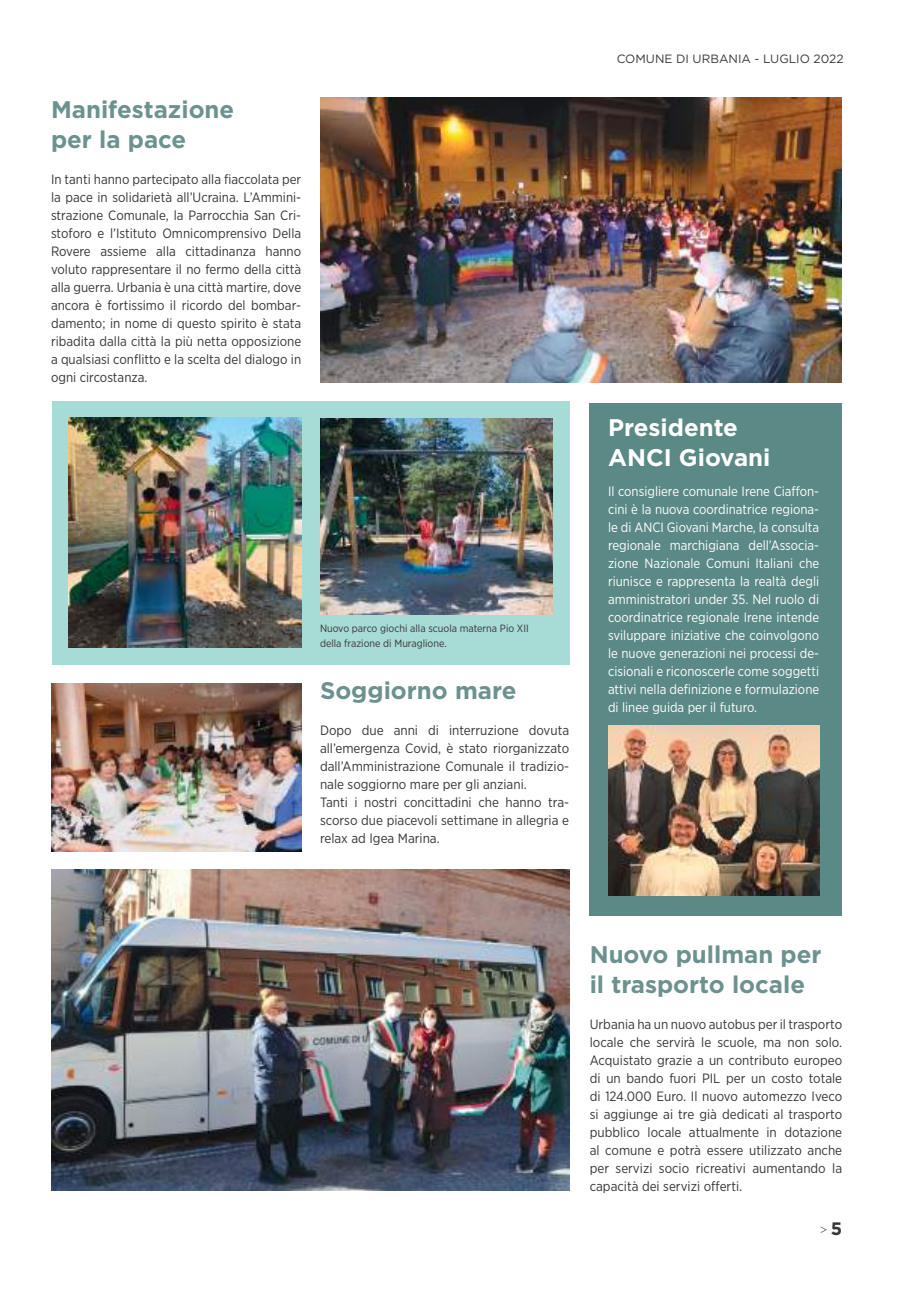
<style>
.page{position:relative;width:906px;height:1289px;background:#fff}
.page>*{position:absolute;margin:0;border:0;box-sizing:border-box;transform-origin:0 0}
.t1{font:700 24px/30px "Gotham";color:#6c9290}
.t2{font:700 24px/30px "Gotham";color:#fff}
.t3{font:13.5px/18px "Gotham Narrow";color:#393535;text-align:justify}
.t4{font:13.5px/18px "Gotham Narrow";color:#fff;text-align:justify}
.t5{font:12px "Gotham";color:#393535}
.t6{font:300 12px "Gotham";color:#393535}
.t7{font:10.5px/15px "Gotham Narrow";color:#393535}
.s1{font-weight:700;font-size:18px}
</style>
<div class="page">
<div style="left:52px;top:401px;width:517px;height:263px;background:#a7dbd5"></div>
<div style="left:590px;top:403px;width:252px;height:512px;background:#5b8985"></div>
<img style="left:320px;top:98px;width:521px;height:284px">
<img style="left:51px;top:870px;width:518px;height:319px">
<img style="left:68px;top:418px;width:233px;height:229px">
<img style="left:320px;top:419px;width:233px;height:195px">
<img style="left:51px;top:683px;width:250px;height:168px">
<img style="left:608px;top:725px;width:211px;height:170px">
<h1 class="t1" style="left:51px;top:94px;width:185px">Manifestazione per la pace</h1>
<p class="t3" style="left:51px;top:170px;width:252px">In tanti hanno partecipato alla fiaccolata per la pace in solidarietà all’Ucraina. L’Ammini&shy;strazione Comunale, la Parrocchia San Cri&shy;stoforo e l’Istituto Omnicomprensivo Della Rovere assieme alla cittadinanza hanno voluto rappresentare il no fermo della città alla guerra. Urbania è una città martire, dove ancora è fortissimo il ricordo del bombar&shy;damento; in nome di questo spirito è stata ribadita dalla città la più netta opposizione a qualsiasi conflitto e la scelta del dialogo in ogni circostanza.</p>
<p class="t7" style="left:320px;top:621px;width:210px">Nuovo parco giochi alla scuola materna Pio XII della frazione di Muraglione.</p>
<h1 class="t1" style="left:320px;top:675px;width:198px">Soggiorno mare</h1>
<p class="t3" style="left:320px;top:721px;width:251px;text-align:left">Dopo due anni di interruzione dovuta all’emergenza Covid, è stato riorganizzato dall’Amministrazione Comunale il tradizio&shy;nale soggiorno mare per gli anziani.<br>Tanti i nostri concittadini che hanno tra&shy;scorso due piacevoli settimane in allegria e relax ad Igea Marina.</p>
<p class="t5" style="left:616px;top:51px;width:228px">COMUNE DI URBANIA - LUGLIO 2022</p>
<h1 class="t2" style="left:608px;top:412px;width:164px">Presidente<br>ANCI Giovani</h1>
<p class="t4" style="left:608px;top:482px;width:213px">Il consigliere comunale Irene Ciaffon&shy;cini è la nuova coordinatrice regiona&shy;le di ANCI Giovani Marche, la consulta regionale marchigiana dell’Associa&shy;zione Nazionale Comuni Italiani che riunisce e rappresenta la realtà degli amministratori under 35. Nel ruolo di coordinatrice regionale Irene intende sviluppare iniziative che coinvolgono le nuove generazioni nei processi de&shy;cisionali e riconoscerle come soggetti attivi nella definizione e formulazione di linee guida per il futuro.</p>
<h1 class="t1" style="left:590px;top:939px;width:233px">Nuovo pullman per il trasporto locale</h1>
<p class="t3" style="left:590px;top:1015px;width:254px">Urbania ha un nuovo autobus per il trasporto locale che servirà le scuole, ma non solo.<br>Acquistato grazie a un contributo europeo di un bando fuori PIL per un costo totale di 124.000 Euro. Il nuovo automezzo Iveco si aggiunge ai tre già dedicati al trasporto pubblico locale attualmente in dotazione al comune e potrà essere utilizzato anche per servizi socio ricreativi aumentando la capacità dei servizi offerti.</p>
<p class="t6" style="left:820px;top:1221px;width:24px">&gt; <span class="s1">5</span></p>
</div>
